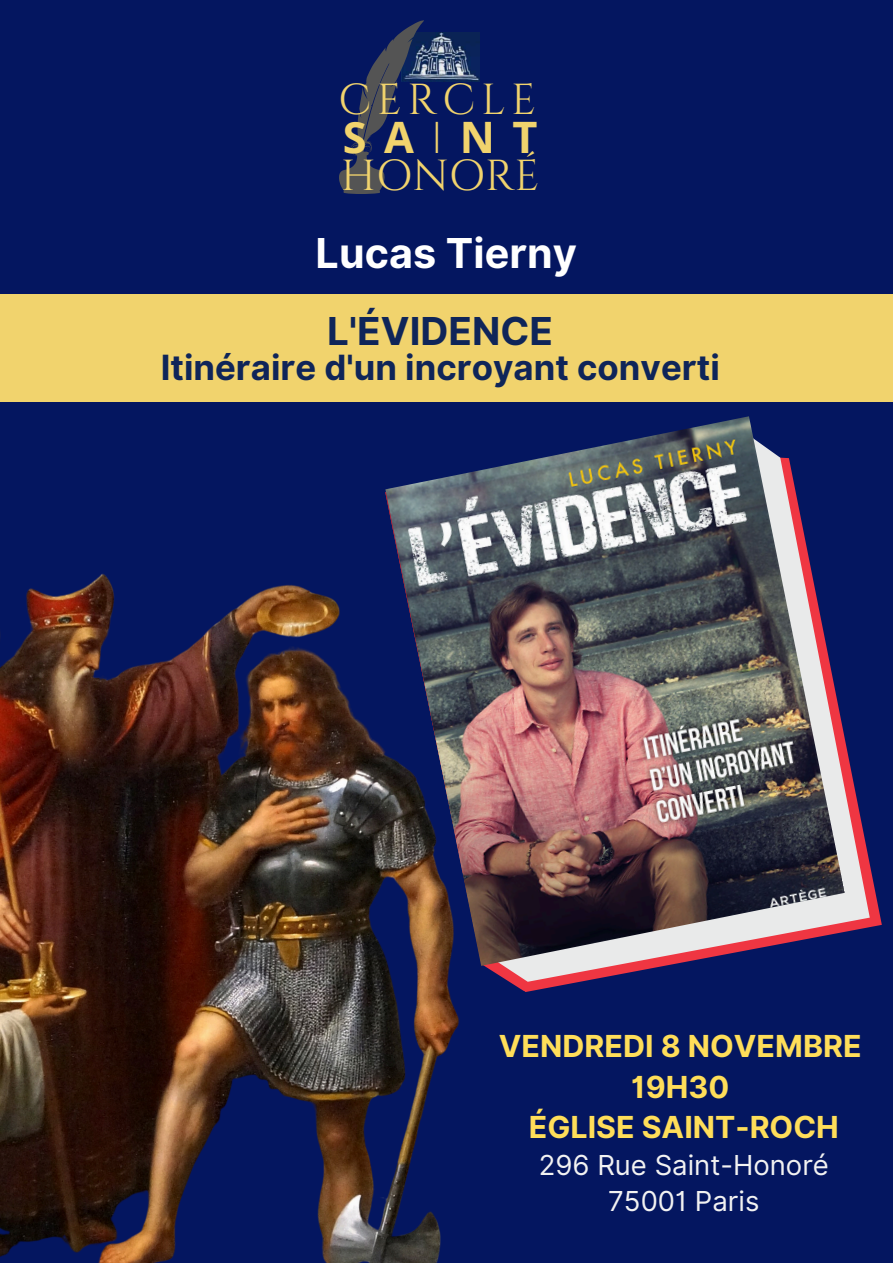
<style>
.page{position:relative;width:893px;height:1263px;background:#041660}
.page>*{position:absolute;margin:0;border:0;box-sizing:border-box;transform-origin:0 0}
.t1{font:43.28px "Cinzel";letter-spacing:.065em;color:#f1d36d}
.t2{font:700 43.28px "Open Sans";color:#f1d36d}
.t3{font:700 41.25px "Inter";color:#fff}
.t4{font:700 38.55px "Inter";color:#0f2559}
.t5{font:700 34.8px "Inter";color:#0f2559}
.t6{font:700 30.38px/40.5px "Inter";color:#ffde59;text-align:center}
.t7{font:27.53px/36.2px "Inter";color:#f2f2f2;text-align:center}
.s1{font-weight:300}
</style>
<div class="page">
<img style="left:424px;top:33px;width:55px;height:48px">
<svg style="left:339px;top:20px;width:85px;height:174px"></svg>
<div style="left:0;top:294px;width:892px;height:108px;background:#f1d36d"></div>
<img style="left:0;top:573px;width:452px;height:690px">
<svg style="left:290px;top:349px;width:603px;height:687px"></svg>
<img style="left:290px;top:477px;width:95px;height:495px">
<svg style="left:323px;top:573px;width:170px;height:450px"></svg>
<svg style="left:493px;top:405px;width:400px;height:631px"></svg>
<img style="left:385px;top:416px;width:459px;height:550px">
<p class="t1" style="left:338px;top:72px;width:199px">CERCLE</p>
<p class="t2" style="left:343px;top:107px;width:196px">SA<span class="s1">I</span>NT</p>
<h1 class="t1" style="left:341px;top:148px;width:200px">HONORÉ</h1>
<h3 class="t3" style="left:316px;top:229px;width:263px">Lucas Tierny</h3>
<p class="t4" style="left:327px;top:308px;width:227px">L'ÉVIDENCE</p>
<p class="t5" style="left:161px;top:346px;width:560px">Itinéraire d'un incroyant converti</p>
<p class="t6" style="left:499px;top:1026px;width:364px">VENDREDI 8 NOVEMBRE<br>19H30<br>ÉGLISE SAINT-ROCH</p>
<p class="t7" style="left:539px;top:1146px;width:292px">296 Rue Saint-Honoré<br>75001 Paris</p>
</div>
